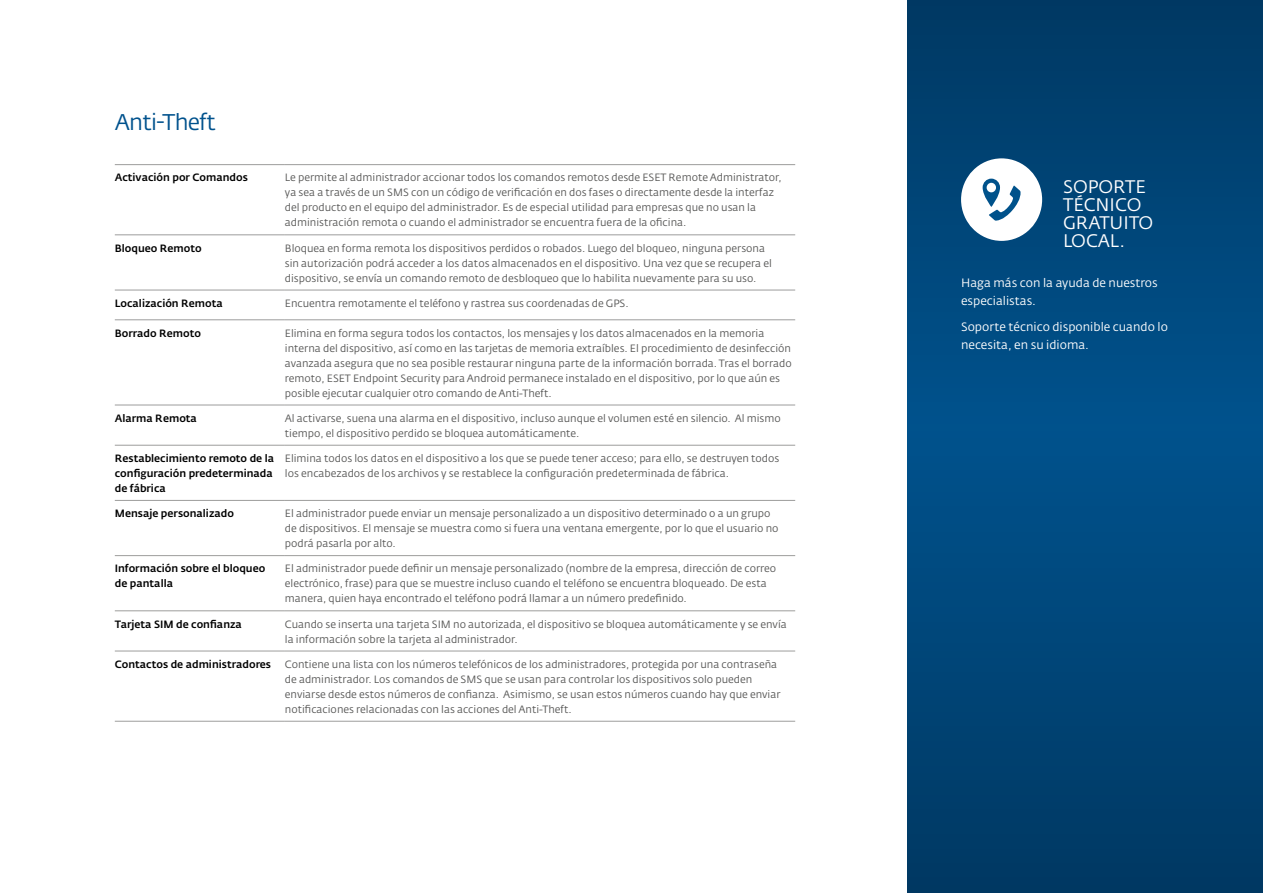
<style>
.page{position:relative;width:1263px;height:893px;background:#fff}
.page>*{position:absolute;margin:0;border:0;box-sizing:border-box;transform-origin:0 0}
.t1{font:22.5px "Fedra Sans Alt Pro";letter-spacing:-.03em;color:#00528d}
.t2{font:18px/18px "Fedra Sans Alt Pro";color:#fff}
.t3{font:12px/18px "Fedra Sans Alt Pro";color:#fff}
.t4{font:10.5px/15px "Fedra Sans Alt Pro";color:#575756}
.t5{font:500 10.5px/15px "Fedra Sans Alt Pro";color:#000}
</style>
<div class="page">
<hr style="left:115px;top:164px;width:170px;height:1px;background:#9d9d9c">
<hr style="left:285px;top:164px;width:510px;height:1px;background:#9d9d9c">
<hr style="left:115px;top:234px;width:170px;height:1px;background:#9d9d9c">
<hr style="left:285px;top:234px;width:510px;height:1px;background:#9d9d9c">
<hr style="left:115px;top:290px;width:170px;height:1px;background:#9d9d9c">
<hr style="left:285px;top:290px;width:510px;height:1px;background:#9d9d9c">
<hr style="left:115px;top:405px;width:170px;height:1px;background:#9d9d9c">
<hr style="left:285px;top:405px;width:510px;height:1px;background:#9d9d9c">
<hr style="left:115px;top:445px;width:170px;height:1px;background:#9d9d9c">
<hr style="left:285px;top:445px;width:510px;height:1px;background:#9d9d9c">
<hr style="left:115px;top:500px;width:170px;height:1px;background:#9d9d9c">
<hr style="left:285px;top:500px;width:510px;height:1px;background:#9d9d9c">
<hr style="left:115px;top:555px;width:170px;height:1px;background:#9d9d9c">
<hr style="left:285px;top:555px;width:510px;height:1px;background:#9d9d9c">
<hr style="left:115px;top:610px;width:170px;height:1px;background:#9d9d9c">
<hr style="left:285px;top:610px;width:510px;height:1px;background:#9d9d9c">
<hr style="left:115px;top:651px;width:170px;height:1px;background:#9d9d9c">
<hr style="left:285px;top:651px;width:510px;height:1px;background:#9d9d9c">
<hr style="left:115px;top:319px;width:170px;height:1px;background:#9d9d9c">
<hr style="left:285px;top:319px;width:510px;height:1px;background:#9d9d9c">
<hr style="left:115px;top:721px;width:170px;height:1px;background:#9d9d9c">
<hr style="left:285px;top:721px;width:510px;height:1px;background:#9d9d9c">
<svg style="left:908px;top:0;width:355px;height:893px;background:#004577"></svg>
<div style="left:961px;top:158px;width:81px;height:83px;background:#fff;border-radius:50%"></div>
<svg style="left:983px;top:179px;width:38px;height:42px"></svg>
<h1 class="t1" style="left:115px;top:108px;width:103px">Anti-Theft</h1>
<p class="t5" style="left:115px;top:170px;width:135px">Activación por Comandos</p>
<p class="t4" style="left:285px;top:170px;width:498px">Le permite al administrador accionar todos los comandos remotos desde ESET Remote Administrator, ya sea a través de un SMS con un código de verificación en dos fases o directamente desde la interfaz del producto en el equipo del administrador. Es de especial utilidad para empresas que no usan la administración remota o cuando el administrador se encuentra fuera de la oficina.</p>
<p class="t5" style="left:115px;top:240px;width:88px">Bloqueo Remoto</p>
<p class="t4" style="left:285px;top:240px;width:488px">Bloquea en forma remota los dispositivos perdidos o robados. Luego del bloqueo, ninguna persona sin autorización podrá acceder a los datos almacenados en el dispositivo. Una vez que se recupera el dispositivo, se envía un comando remoto de desbloqueo que lo habilita nuevamente para su uso.</p>
<p class="t5" style="left:115px;top:296px;width:110px">Localización Remota</p>
<p class="t4" style="left:285px;top:296px;width:345px">Encuentra remotamente el teléfono y rastrea sus coordenadas de GPS.</p>
<p class="t5" style="left:115px;top:325px;width:88px">Borrado Remoto</p>
<p class="t4" style="left:285px;top:325px;width:508px">Elimina en forma segura todos los contactos, los mensajes y los datos almacenados en la memoria interna del dispositivo, así como en las tarjetas de memoria extraíbles. El procedimiento de desinfección avanzada asegura que no sea posible restaurar ninguna parte de la información borrada. Tras el borrado remoto, ESET Endpoint Security para Android permanece instalado en el dispositivo, por lo que aún es posible ejecutar cualquier otro comando de Anti-Theft.</p>
<p class="t5" style="left:115px;top:411px;width:84px">Alarma Remota</p>
<p class="t4" style="left:285px;top:411px;width:497px">Al activarse, suena una alarma en el dispositivo, incluso aunque el volumen esté en silencio. Al mismo tiempo, el dispositivo perdido se bloquea automáticamente.</p>
<p class="t5" style="left:115px;top:451px;width:161px">Restablecimiento remoto de la configuración predeterminada de fábrica</p>
<p class="t4" style="left:285px;top:451px;width:496px">Elimina todos los datos en el dispositivo a los que se puede tener acceso; para ello, se destruyen todos los encabezados de los archivos y se restablece la configuración predeterminada de fábrica.</p>
<p class="t5" style="left:115px;top:506px;width:121px">Mensaje personalizado</p>
<p class="t4" style="left:285px;top:506px;width:495px">El administrador puede enviar un mensaje personalizado a un dispositivo determinado o a un grupo de dispositivos. El mensaje se muestra como si fuera una ventana emergente, por lo que el usuario no podrá pasarla por alto.</p>
<p class="t5" style="left:115px;top:561px;width:152px">Información sobre el bloqueo de pantalla</p>
<p class="t4" style="left:285px;top:561px;width:493px">El administrador puede definir un mensaje personalizado (nombre de la empresa, dirección de correo electrónico, frase) para que se muestre incluso cuando el teléfono se encuentra bloqueado. De esta manera, quien haya encontrado el teléfono podrá llamar a un número predefinido.</p>
<p class="t5" style="left:115px;top:616px;width:129px">Tarjeta SIM de confianza</p>
<p class="t4" style="left:285px;top:616px;width:503px">Cuando se inserta una tarjeta SIM no autorizada, el dispositivo se bloquea automáticamente y se envía la información sobre la tarjeta al administrador.</p>
<p class="t5" style="left:115px;top:657px;width:158px">Contactos de administradores</p>
<p class="t4" style="left:285px;top:657px;width:497px">Contiene una lista con los números telefónicos de los administradores, protegida por una contraseña de administrador. Los comandos de SMS que se usan para controlar los dispositivos solo pueden enviarse desde estos números de confianza. Asimismo, se usan estos números cuando hay que enviar notificaciones relacionadas con las acciones del Anti-Theft.</p>
<h2 class="t2" style="left:1063px;top:177px;width:92px">SOPORTE<br>TÉCNICO<br>GRATUITO<br>LOCAL.</h2>
<p class="t3" style="left:961px;top:274px;width:198px">Haga más con la ayuda de nuestros especialistas.</p>
<p class="t3" style="left:961px;top:318px;width:208px">Soporte técnico disponible cuando lo necesita, en su idioma.</p>
</div>
